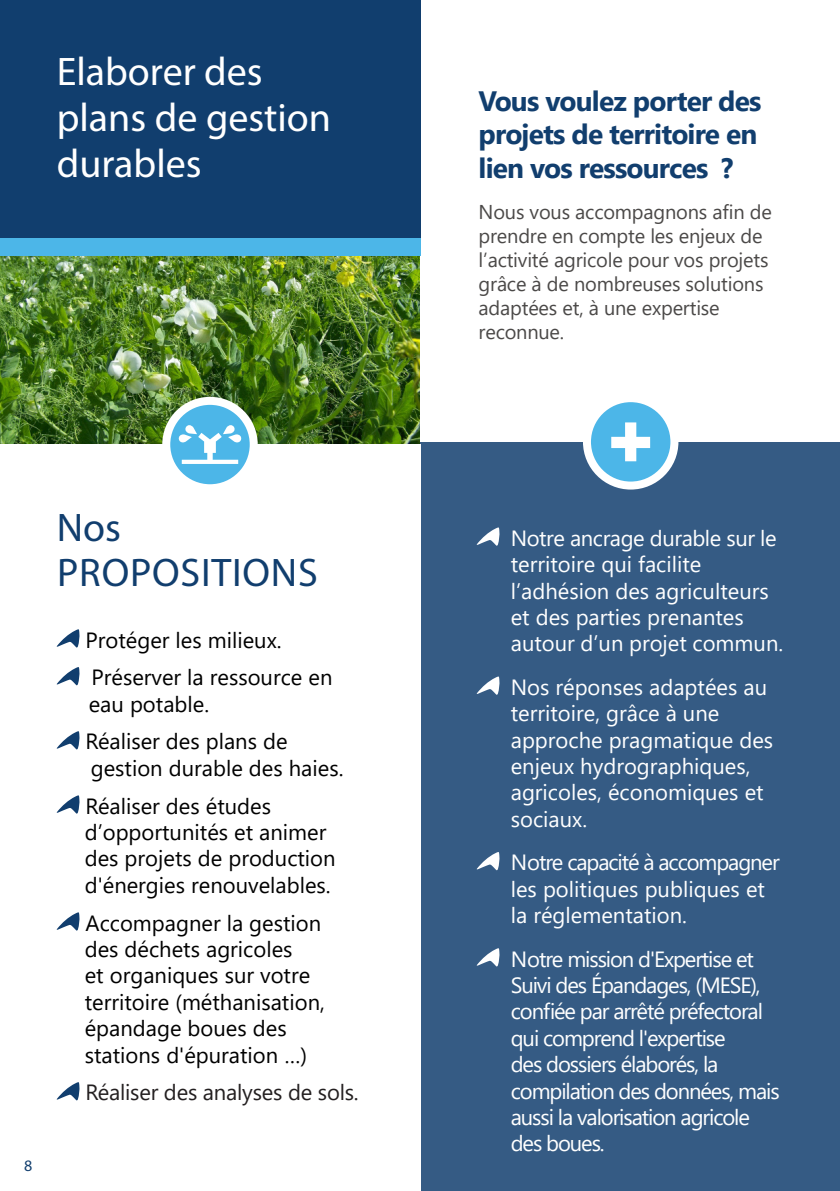
<style>
.page{position:relative;width:840px;height:1191px;background:#fff}
.page>*{position:absolute;margin:0;border:0;box-sizing:border-box;transform-origin:0 0}
.t1{font:40px/46px "Myriad Pro";color:#fff}
.t2{font:40px "Myriad Pro";letter-spacing:.02em;color:#113e6e}
.t3{font:700 28px/33.6px "Segoe UI";letter-spacing:-.03em;color:#113e6e}
.t4{font:22px/26.4px "Segoe UI";color:#000}
.t5{font:22px/26.4px "Segoe UI";color:#fff}
.t6{font:22px/26.4px "Segoe UI";letter-spacing:-.05em;color:#fff}
.t7{font:22px "Segoe UI";letter-spacing:-.01em;color:#231f20}
.t8{font:20px/24px "Segoe UI";letter-spacing:-.01em;color:#4b4948}
.t9{font:16px "Myriad Pro";color:#113e6e}
</style>
<div class="page">
<img style="left:0;top:255px;width:420px;height:189px">
<div style="left:0;top:0;width:420px;height:238px;background:#113e6e"></div>
<div style="left:420px;top:442px;width:419px;height:749px;background:#355b84"></div>
<svg style="left:476px;top:527px;width:23px;height:19px"></svg>
<svg style="left:476px;top:676px;width:23px;height:19px"></svg>
<svg style="left:476px;top:852px;width:23px;height:18px"></svg>
<svg style="left:476px;top:948px;width:23px;height:19px"></svg>
<svg style="left:586px;top:398px;width:88px;height:87px;background:#66c0eb"></svg>
<svg style="left:611px;top:422px;width:38px;height:39px"></svg>
<div style="left:582px;top:394px;width:96px;height:95px;border:8px solid #fff;border-radius:50%"></div>
<svg style="left:57px;top:629px;width:23px;height:19px"></svg>
<svg style="left:57px;top:667px;width:23px;height:19px"></svg>
<svg style="left:57px;top:731px;width:23px;height:19px"></svg>
<svg style="left:57px;top:795px;width:23px;height:19px"></svg>
<svg style="left:57px;top:912px;width:23px;height:19px"></svg>
<svg style="left:57px;top:1082px;width:23px;height:19px"></svg>
<svg style="left:166px;top:401px;width:87px;height:87px;fill:#4cb6e8"></svg>
<svg style="left:178px;top:425px;width:63px;height:39px"></svg>
<div style="left:162px;top:397px;width:95px;height:95px;border:8px solid #fff;border-radius:50%"></div>
<div style="left:0;top:238px;width:420px;height:17px;background:#4cb6e8"></div>
<p class="t1" style="left:57px;top:48px;width:276px">Elaborer des plans de gestion durables</p>
<p class="t9" style="left:24px;top:1155px;width:10px">8</p>
<p class="t2" style="left:57px;top:503px;width:66px">Nos</p>
<p class="t2" style="left:57px;top:548px;width:262px">PROPOSITIONS</p>
<p class="t4" style="left:85px;top:624px;width:197px">Protéger les milieux.</p>
<p class="t4" style="left:89px;top:662px;width:245px">Préserver la ressource en eau potable.</p>
<p class="t4" style="left:85px;top:726px;width:259px">Réaliser des plans de gestion durable des haies.</p>
<p class="t4" style="left:85px;top:790px;width:252px">Réaliser des études d’opportunités et animer des projets de production d'énergies renouvelables.</p>
<p class="t4" style="left:85px;top:907px;width:241px">Accompagner la gestion des déchets agricoles<br>et organiques sur votre territoire (méthanisation, épandage boues des stations d'épuration …)</p>
<p class="t7" style="left:85px;top:1071px;width:274px">Réaliser des analyses de sols.</p>
<p class="t3" style="left:478px;top:82px;width:284px">Vous voulez porter des projets de territoire en lien vos ressources ?</p>
<p class="t8" style="left:478px;top:198px;width:294px">Nous vous accompagnons afin de prendre en compte les enjeux de l’activité agricole pour vos projets grâce à de nombreuses solutions adaptées et, à une expertise reconnue.</p>
<p class="t5" style="left:510px;top:523px;width:274px">Notre ancrage durable sur le territoire qui facilite l’adhésion des agriculteurs et des parties prenantes autour d’un projet commun.</p>
<p class="t5" style="left:510px;top:672px;width:264px">Nos réponses adaptées au territoire, grâce à une approche pragmatique des enjeux hydrographiques, agricoles, économiques et sociaux.</p>
<p class="t5" style="left:510px;top:847px;width:270px">Notre capacité à accompagner les politiques publiques et la réglementation.</p>
<p class="t6" style="left:510px;top:943px;width:270px">Notre mission d'Expertise et<br>Suivi des Épandages, (MESE), confiée par arrêté préfectoral qui comprend l'expertise<br>des dossiers élaborés, la compilation des données, mais aussi la valorisation agricole des boues.</p>
</div>
